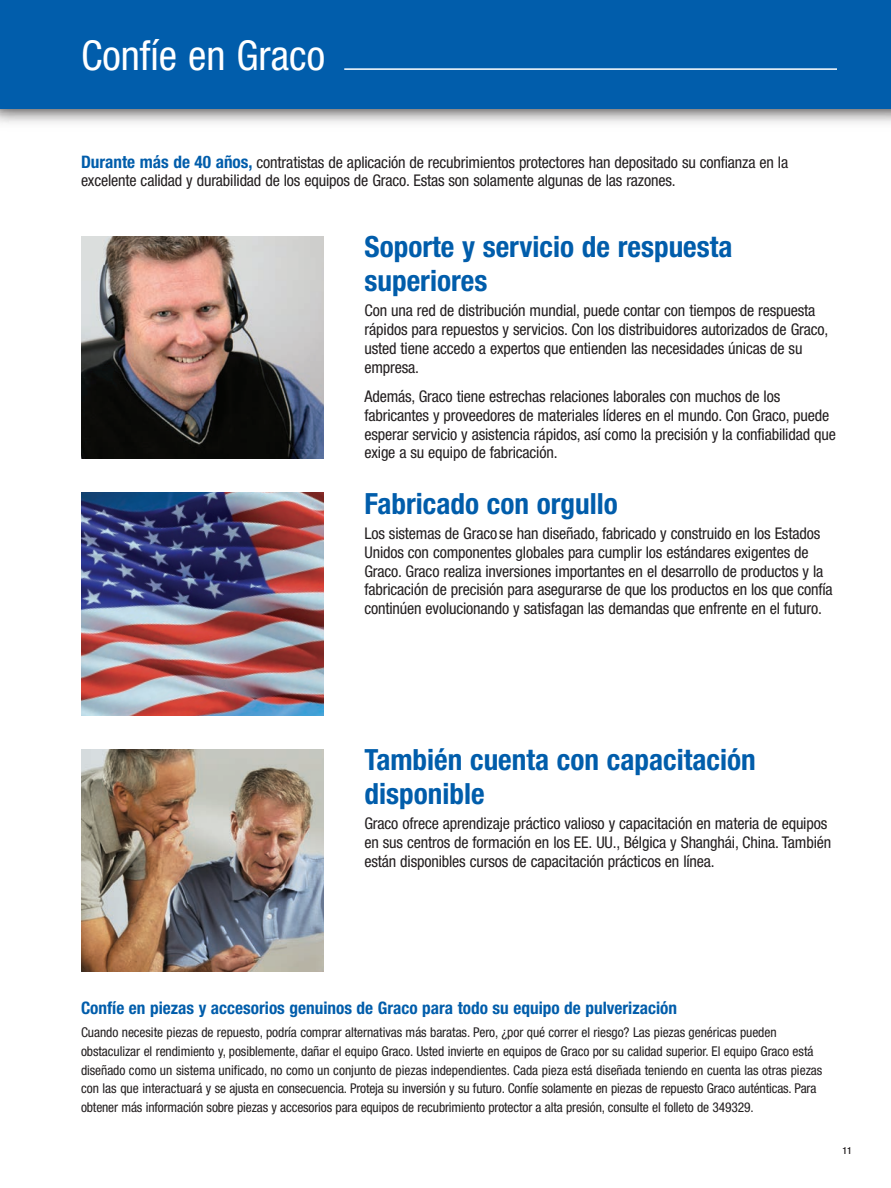
<style>
.page{position:relative;width:891px;height:1188px;background:#fff}
.page>*{position:absolute;margin:0;border:0;box-sizing:border-box;transform-origin:0 0}
.Headline_28pt{font:condensed 41.25px "Helvetica Neue LT Std";color:#fff}
.Over_Headline{font:700 condensed 29.25px/33.8px "Helvetica Neue LT Std";color:#015dab}
.Subhead_12pt{font:700 condensed 17.25px "Helvetica Neue LT Std";color:#015dab}
.Overview_Body{font:condensed 16.2px/18.8px "Helvetica Neue LT Std";letter-spacing:-.01em;color:#231f20}
.Subhead_12pt-2{font:condensed 16.2px/18.8px "Helvetica Neue LT Std";letter-spacing:-.01em;color:#231f20}
.Body_Copy_9_5{font:condensed 13.5px/18.8px "Helvetica Neue LT Std";letter-spacing:-.005em;color:#231f20}
.Callout_Head_10{font:500 condensed 9.75px "Helvetica Neue LT Std";color:#231f20}
.s1{font-weight:700;font-size:17.25px;color:#015dab}
</style>
<div class="page">
<div style="left:0;top:0;width:891px;height:109px;background:#015dab"></div>
<hr style="left:344px;top:68px;width:493px;height:2px;background:#fff">
<img style="left:81px;top:493px;width:243px;height:223px">
<img style="left:81px;top:236px;width:243px;height:223px">
<img style="left:81px;top:749px;width:243px;height:223px">
<p class="Headline_28pt" style="left:81px;top:32px;width:245px">Confíe en Graco</p>
<p class="Subhead_12pt-2" style="left:81px;top:152px;width:709px"><span class="s1">Durante más de 40 años,</span> contratistas de aplicación de recubrimientos protectores han depositado su confianza en la excelente calidad y durabilidad de los equipos de Graco. Estas son solamente algunas de las razones.</p>
<p class="Over_Headline" style="left:364px;top:229px;width:370px">Soporte y servicio de respuesta superiores</p>
<p class="Overview_Body" style="left:364px;top:301px;width:465px">Con una red de distribución mundial, puede contar con tiempos de respuesta rápidos para repuestos y servicios. Con los distribuidores autorizados de Graco, usted tiene accedo a expertos que entienden las necesidades únicas de su empresa.</p>
<p class="Overview_Body" style="left:364px;top:387px;width:473px">Además, Graco tiene estrechas relaciones laborales con muchos de los fabricantes y proveedores de materiales líderes en el mundo. Con Graco, puede esperar servicio y asistencia rápidos, así como la precisión y la confiabilidad que exige a su equipo de fabricación.</p>
<p class="Over_Headline" style="left:364px;top:486px;width:255px">Fabricado con orgullo</p>
<p class="Overview_Body" style="left:364px;top:524px;width:470px">Los sistemas de Graco se han diseñado, fabricado y construido en los Estados Unidos con componentes globales para cumplir los estándares exigentes de Graco. Graco realiza inversiones importantes en el desarrollo de productos y la fabricación de precisión para asegurarse de que los productos en los que confía continúen evolucionando y satisfagan las demandas que enfrente en el futuro.</p>
<p class="Over_Headline" style="left:364px;top:742px;width:393px">También cuenta con capacitación disponible</p>
<p class="Overview_Body" style="left:364px;top:814px;width:468px">Graco ofrece aprendizaje práctico valioso y capacitación en materia de equipos en sus centros de formación en los EE. UU., Bélgica y Shanghái, China. También están disponibles cursos de capacitación prácticos en línea.</p>
<p class="Subhead_12pt" style="left:81px;top:998px;width:598px">Confíe en piezas y accesorios genuinos de Graco para todo su equipo de pulverización</p>
<p class="Body_Copy_9_5" style="left:81px;top:1023px;width:743px">Cuando necesite piezas de repuesto, podría comprar alternativas más baratas. Pero, ¿por qué correr el riesgo? Las piezas genéricas pueden obstaculizar el rendimiento y, posiblemente, dañar el equipo Graco. Usted invierte en equipos de Graco por su calidad superior. El equipo Graco está diseñado como un sistema unificado, no como un conjunto de piezas independientes. Cada pieza está diseñada teniendo en cuenta las otras piezas con las que interactuará y se ajusta en consecuencia. Proteja su inversión y su futuro. Confíe solamente en piezas de repuesto Graco auténticas. Para obtener más información sobre piezas y accesorios para equipos de recubrimiento protector a alta presión, consulte el folleto de 349329.</p>
<p class="Callout_Head_10" style="left:843px;top:1145px;width:11px">11</p>
</div>
